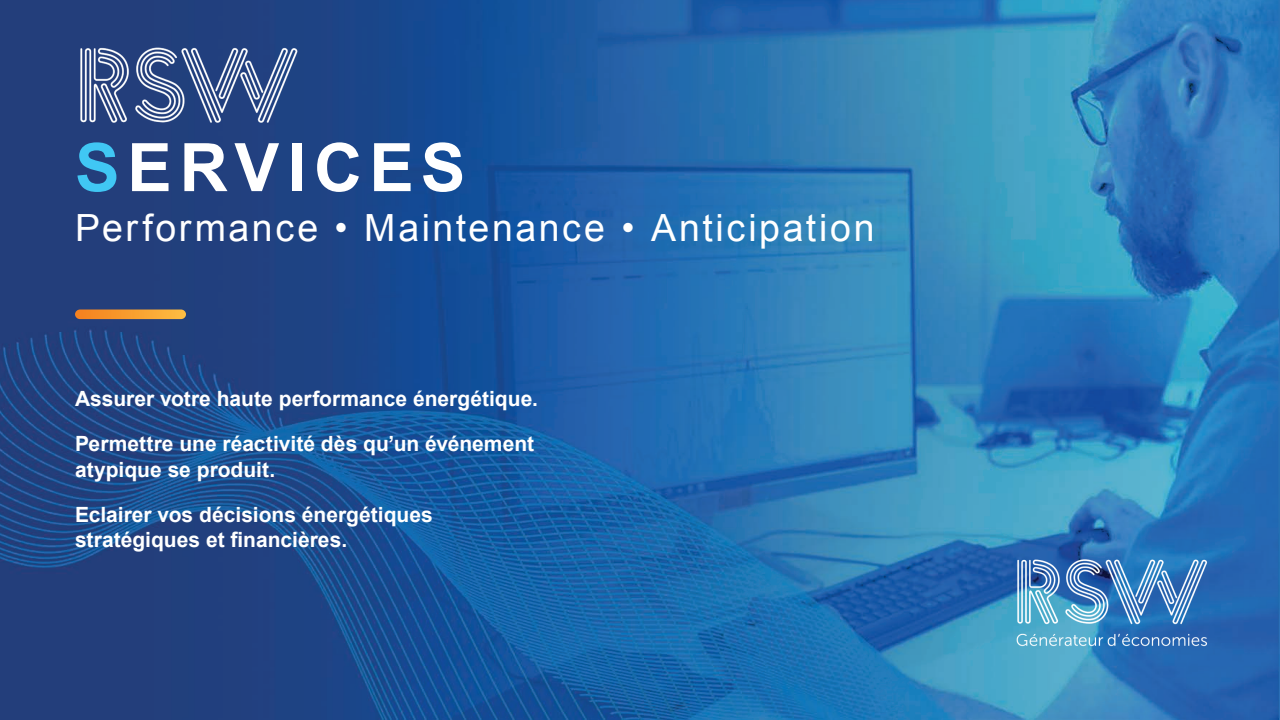
<style>
.page{position:relative;width:1280px;height:720px;background:#fff}
.page>*{position:absolute;margin:0;border:0;box-sizing:border-box;transform-origin:0 0}
.t1{font:700 66.9px "Arial";letter-spacing:.11em;color:#fff}
.t2{font:37.5px "Arial";letter-spacing:.07em;color:#fff}
.t3{font:700 21px/45px "Arial";color:#fff}
.s1{color:#40c7f4}
</style>
<div class="page">
<img style="left:0;top:0;width:1280px;height:720px">
<svg style="left:75px;top:310px;width:111px;height:9px"></svg>
<img style="left:998px;top:549px;width:227px;height:106px">
<img style="left:74px;top:39px;width:227px;height:90px">
<h1 class="t1" style="left:75px;top:124px;width:392px"><span class="s1">S</span>ERVICES</h1>
<h2 class="t2" style="left:75px;top:203px;width:801px">Performance • Maintenance • Anticipation</h2>
<p class="t3" style="left:75px;top:377px;width:464px">Assurer votre haute performance énergétique.<br>Permettre une réactivité dès qu’un événement</p>
<p class="t3" style="left:75px;top:448px;width:359px">atypique se produit.<br>Eclairer vos décisions énergétiques</p>
<p class="t3" style="left:75px;top:518px;width:274px">stratégiques et financières.</p>
</div>
